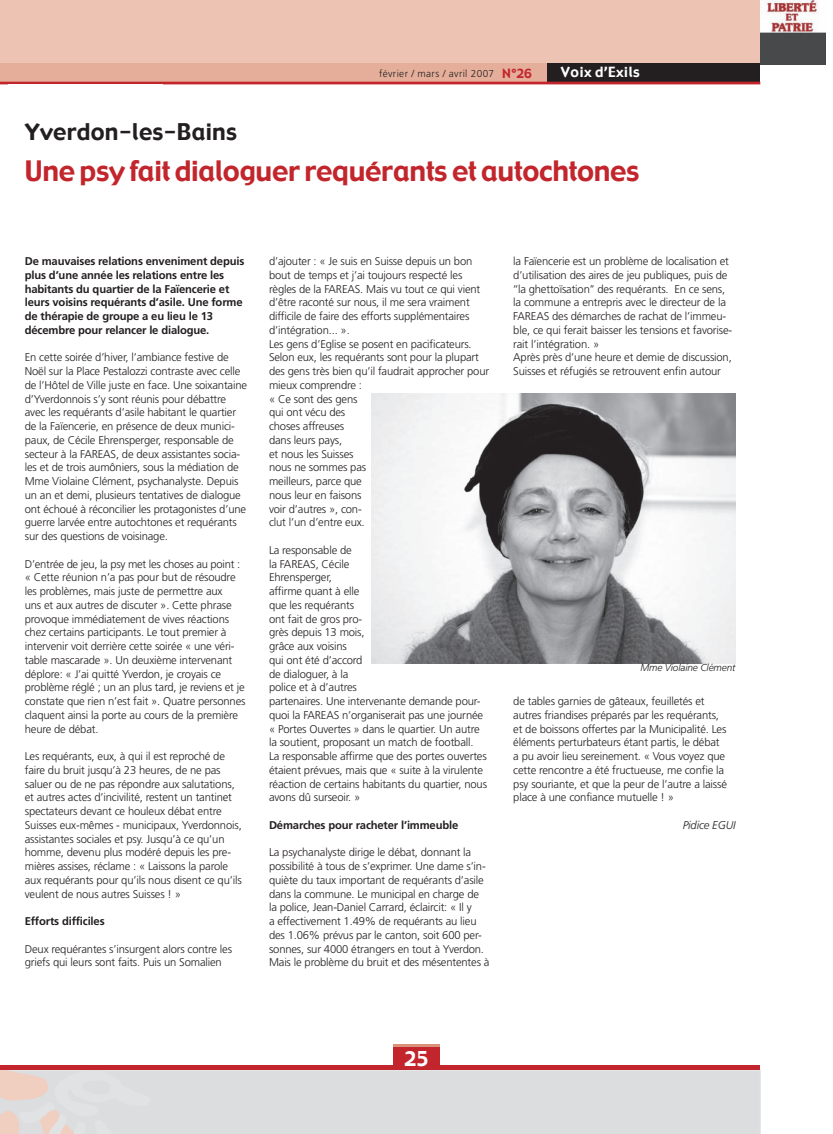
<style>
.page{position:relative;width:833px;height:1134px;background:#fff}
.page>*{position:absolute;margin:0;border:0;box-sizing:border-box;transform-origin:0 0}
.t1{font:27.5px "Gadget";letter-spacing:-.01em;color:#c2262c}
.t2{font:22.5px "Gadget";letter-spacing:.01em;color:#231f20}
.t3{font:20px "Gadget";color:#fff}
.t4{font:13.75px "Gadget";letter-spacing:.04em;color:#fff}
.t5{font:12.5px "Gadget";color:#c2262c}
.t6{font:300 11.25px/13.8px "Frutiger";letter-spacing:-.015em;color:#231f20}
.t7{font:700 11.25px/13.8px "Frutiger";letter-spacing:-.015em;color:#231f20}
.t8{font:italic 300 11.25px "Frutiger";letter-spacing:-.015em;color:#231f20}
.t9{font:300 10px "Frutiger";letter-spacing:.035em;color:#231f20}
.t10{font:italic 300 10px "Frutiger";letter-spacing:-.01em;color:#231f20}
</style>
<div class="page">
<div style="left:151px;top:1070px;width:610px;height:64px;background:#dcdddf"></div>
<div style="left:0;top:0;width:760px;height:64px;background:#edc4b4"></div>
<svg style="left:0;top:1070px;width:151px;height:64px;background:#e1dbda"></svg>
<div style="left:0;top:64px;width:760px;height:18px;background:#e5ae9a"></div>
<div style="left:547px;top:64px;width:213px;height:19px;background:#231f20"></div>
<div style="left:73px;top:1065px;width:687px;height:5px;background:#c2262c"></div>
<div style="left:393px;top:1044px;width:46px;height:26px;background:#c2262c"></div>
<hr style="left:393px;top:1044px;width:46px;height:3px;background:#db9079">
<div style="left:0;top:1065px;width:76px;height:5px;background:#c2262c"></div>
<hr style="left:0;top:82px;width:760px;height:2px;background:#c2262c">
<img style="left:760px;top:0;width:65px;height:65px">
<img style="left:372px;top:394px;width:363px;height:269px">
<p class="t9" style="left:379px;top:68px;width:117px">février / mars / avril 2007</p>
<p class="t5" style="left:502px;top:65px;width:31px">N°26</p>
<p class="t4" style="left:561px;top:63px;width:80px">Voix d’Exils</p>
<h2 class="t2" style="left:25px;top:117px;width:213px">Yverdon-les-Bains</h2>
<h1 class="t1" style="left:25px;top:153px;width:616px">Une psy fait dialoguer requérants et autochtones</h1>
<p class="t7" style="left:25px;top:254px;width:221px">De mauvaises relations enveniment depuis plus d’une année les relations entre les habitants du quartier de la Faïencerie et leurs voisins requérants d’asile. Une forme de thérapie de groupe a eu lieu le 13 décembre pour relancer le dialogue.</p>
<p class="t6" style="left:25px;top:350px;width:224px">En cette soirée d’hiver, l’ambiance festive de Noël sur la Place Pestalozzi contraste avec celle de l’Hôtel de Ville juste en face. Une soixantaine d’Yverdonnois s’y sont réunis pour débattre avec les requérants d’asile habitant le quartier de la Faïencerie, en présence de deux munici&shy;paux, de Cécile Ehrensperger, responsable de secteur à la FAREAS, de deux assistantes socia&shy;les et de trois aumôniers, sous la médiation de Mme Violaine Clément, psychanalyste. Depuis un an et demi, plusieurs tentatives de dialogue ont échoué à réconcilier les protagonistes d’une guerre larvée entre autochtones et requérants sur des questions de voisinage.</p>
<p class="t6" style="left:25px;top:557px;width:222px">D’entrée de jeu, la psy met les choses au point : « Cette réunion n’a pas pour but de résoudre les problèmes, mais juste de permettre aux<br>uns et aux autres de discuter ». Cette phrase provoque immédiatement de vives réactions chez certains participants. Le tout premier à intervenir voit derrière cette soirée « une véri&shy;table mascarade ». Un deuxième intervenant déplore: « J’ai quitté Yverdon, je croyais ce problème réglé ; un an plus tard, je reviens et je constate que rien n’est fait ». Quatre personnes claquent ainsi la porte au cours de la première heure de débat.</p>
<p class="t6" style="left:25px;top:749px;width:218px">Les requérants, eux, à qui il est reproché de faire du bruit jusqu’à 23 heures, de ne pas saluer ou de ne pas répondre aux salutations, et autres actes d’incivilité, restent un tantinet spectateurs devant ce houleux débat entre Suisses eux-mêmes - municipaux, Yverdonnois, assistantes sociales et psy. Jusqu’à ce qu’un homme, devenu plus modéré depuis les pre&shy;mières assises, réclame : « Laissons la parole aux requérants pour qu’ils nous disent ce qu’ils veulent de nous autres Suisses ! »</p>
<p class="t7" style="left:25px;top:914px;width:81px">Efforts difficiles</p>
<p class="t6" style="left:25px;top:942px;width:209px">Deux requérantes s’insurgent alors contre les griefs qui leurs sont faits. Puis un Somalien</p>
<p class="t6" style="left:269px;top:254px;width:222px">d’ajouter : « Je suis en Suisse depuis un bon bout de temps et j’ai toujours respecté les règles de la FAREAS. Mais vu tout ce qui vient d’être raconté sur nous, il me sera vraiment difficile de faire des efforts supplémentaires d’intégration... ».<br>Les gens d’Eglise se posent en pacificateurs.<br>Selon eux, les requérants sont pour la plupart des gens très bien qu’il faudrait approcher pour mieux comprendre :<br>« Ce sont des gens<br>qui ont vécu des<br>choses affreuses<br>dans leurs pays,<br>et nous les Suisses<br>nous ne sommes pas<br>meilleurs, parce que<br>nous leur en faisons<br>voir d’autres », con-<br>clut l’un d’entre eux.</p>
<p class="t6" style="left:269px;top:543px;width:219px">La responsable de<br>la FAREAS, Cécile<br>Ehrensperger,<br>affirme quant à elle<br>que les requérants<br>ont fait de gros pro-<br>grès depuis 13 mois,<br>grâce aux voisins<br>qui ont été d’accord<br>de dialoguer, à la<br>police et à d’autres<br>partenaires. Une intervenante demande pour&shy;quoi la FAREAS n’organiserait pas une journée « Portes Ouvertes » dans le quartier. Un autre la soutient, proposant un match de football.<br>La responsable affirme que des portes ouvertes étaient prévues, mais que « suite à la virulente réaction de certains habitants du quartier, nous avons dû surseoir. »</p>
<p class="t7" style="left:269px;top:818px;width:191px">Démarches pour racheter l’immeuble</p>
<p class="t6" style="left:269px;top:845px;width:222px">La psychanalyste dirige le débat, donnant la possibilité à tous de s’exprimer. Une dame s’in&shy;quiète du taux important de requérants d’asile dans la commune. Le municipal en charge de la police, Jean-Daniel Carrard, éclaircit: « Il y<br>a effectivement 1.49% de requérants au lieu des 1.06% prévus par le canton, soit 600 per&shy;sonnes, sur 4000 étrangers en tout à Yverdon.<br>Mais le problème du bruit et des mésententes à</p>
<p class="t6" style="left:513px;top:254px;width:220px">la Faïencerie est un problème de localisation et d’utilisation des aires de jeu publiques, puis de ‘‘la ghettoïsation’’ des requérants. En ce sens, la commune a entrepris avec le directeur de la FAREAS des démarches de rachat de l’immeu&shy;ble, ce qui ferait baisser les tensions et favorise&shy;rait l’intégration. »<br>Après près d’une heure et demie de discussion, Suisses et réfugiés se retrouvent enfin autour</p>
<p class="t10" style="left:640px;top:662px;width:97px">Mme Violaine Clément</p>
<p class="t6" style="left:513px;top:694px;width:215px">de tables garnies de gâteaux, feuilletés et autres friandises préparés par les requérants, et de boissons offertes par la Municipalité. Les éléments perturbateurs étant partis, le débat a pu avoir lieu sereinement. « Vous voyez que cette rencontre a été fructueuse, me confie la psy souriante, et que la peur de l’autre a laissé place à une confiance mutuelle ! »</p>
<p class="t8" style="left:683px;top:818px;width:54px">Pidice EGUI</p>
<h3 class="t3" style="left:404px;top:1046px;width:26px">25</h3>
</div>
